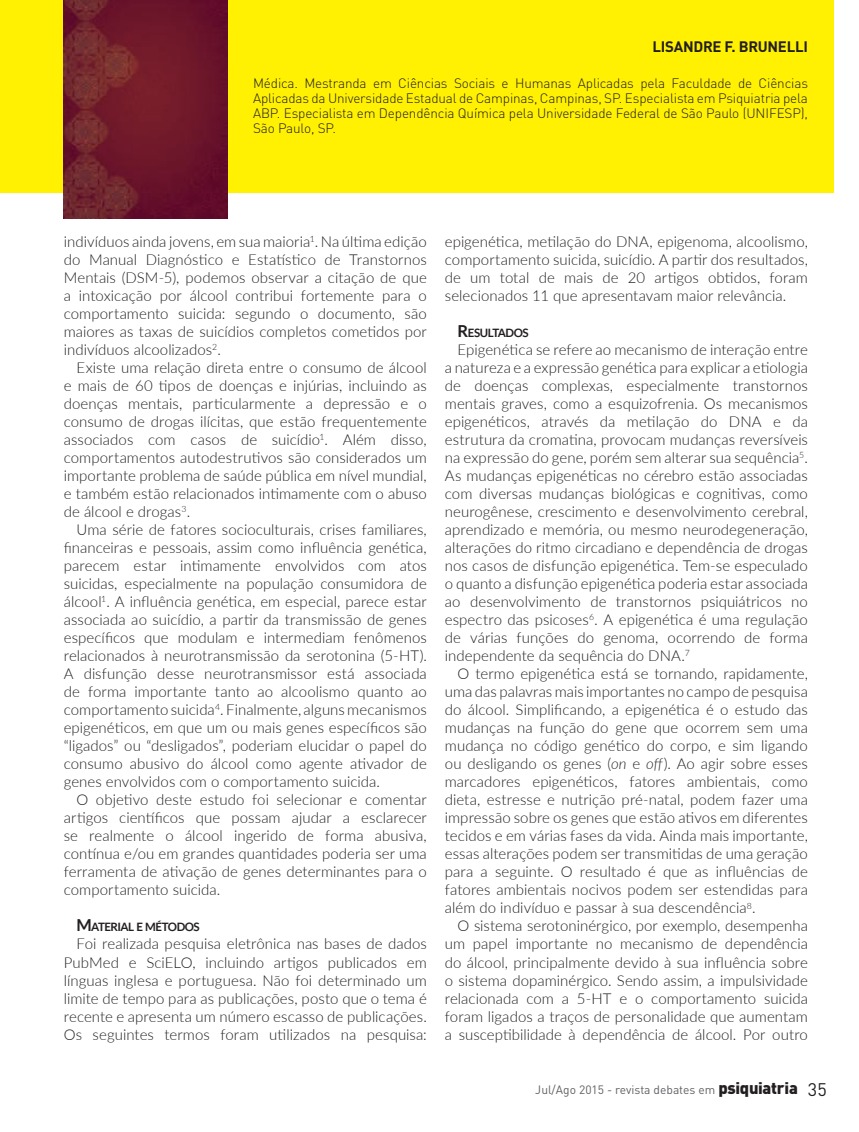
<style>
.page{position:relative;width:859px;height:1132px;background:#fff}
.page>*{position:absolute;margin:0;border:0;box-sizing:border-box;transform-origin:0 0}
.t1{font:300 15px/18px "Lato";letter-spacing:.005em;color:#231f20;text-align:justify}
.t2{font:700 15px "DIN";letter-spacing:-.02em;color:#231f20}
.t3{font:300 13.5px/15px "DIN";letter-spacing:-.01em;color:#231f20;text-align:justify}
.t4{font:12px "DIN";color:#616164}
.t5{font:700 11.55px "Lato";letter-spacing:-.045em;color:#231f20}
.s1{font-size:16.5px}
.s2{font-style:italic}
.s3{font-weight:900;font-size:16.5px;color:#231f20}
.s4{font-size:18px;color:#231f20}
</style>
<div class="page">
<div style="left:0;top:0;width:833px;height:192px;background:#fff101"></div>
<img style="left:64px;top:0;width:164px;height:218px">
<p class="t2" style="left:653px;top:37px;width:157px">LISANDRE F. BRUNELLI</p>
<p class="t3" style="left:253px;top:76px;width:556px">Médica. Mestranda em Ciências Sociais e Humanas Aplicadas pela Faculdade de Ciências Aplicadas da Universidade Estadual de Campinas, Campinas, SP. Especialista em Psiquiatria pela ABP. Especialista em Dependência Química pela Universidade Federal de São Paulo (UNIFESP), São Paulo, SP.</p>
<p class="t1" style="left:64px;top:232px;width:365px">indivíduos ainda jovens, em sua maioria<sup>1</sup>. Na última edição do Manual Diagnóstico e Estatístico de Transtornos Mentais (DSM-5), podemos observar a citação de que a intoxicação por álcool contribui fortemente para o comportamento suicida: segundo o documento, são maiores as taxas de suicídios completos cometidos por indivíduos alcoolizados<sup>2</sup>.</p>
<p class="t1" style="left:64px;top:358px;width:365px;text-indent:13px">Existe uma relação direta entre o consumo de álcool e mais de 60 tipos de doenças e injúrias, incluindo as doenças mentais, particularmente a depressão e o consumo de drogas ilícitas, que estão frequentemente associados com casos de suicídio<sup>1</sup>. Além disso, comportamentos autodestrutivos são considerados um importante problema de saúde pública em nível mundial, e também estão relacionados intimamente com o abuso de álcool e drogas<sup>3</sup>.</p>
<p class="t1" style="left:64px;top:520px;width:365px;text-indent:13px">Uma série de fatores socioculturais, crises familiares, financeiras e pessoais, assim como influência genética, parecem estar intimamente envolvidos com atos suicidas, especialmente na população consumidora de álcool<sup>1</sup>. A influência genética, em especial, parece estar associada ao suicídio, a partir da transmissão de genes específicos que modulam e intermediam fenômenos relacionados à neurotransmissão da serotonina (5-HT).<br>A disfunção desse neurotransmissor está associada de forma importante tanto ao alcoolismo quanto ao comportamento suicida<sup>4</sup>. Finalmente, alguns mecanismos epigenéticos, em que um ou mais genes específicos são “ligados” ou “desligados”, poderiam elucidar o papel do consumo abusivo do álcool como agente ativador de genes envolvidos com o comportamento suicida.</p>
<p class="t1" style="left:64px;top:790px;width:365px;text-indent:13px">O objetivo deste estudo foi selecionar e comentar artigos científicos que possam ajudar a esclarecer se realmente o álcool ingerido de forma abusiva, contínua e/ou em grandes quantidades poderia ser uma ferramenta de ativação de genes determinantes para o comportamento suicida.</p>
<p class="t5" style="left:77px;top:920px;width:125px"><span class="s1">M</span>ATERIAL E MÉTODOS</p>
<p class="t1" style="left:64px;top:934px;width:365px;text-indent:13px">Foi realizada pesquisa eletrônica nas bases de dados PubMed e SciELO, incluindo artigos publicados em línguas inglesa e portuguesa. Não foi determinado um limite de tempo para as publicações, posto que o tema é recente e apresenta um número escasso de publicações.<br>Os seguintes termos foram utilizados na pesquisa:</p>
<p class="t1" style="left:445px;top:232px;width:365px">epigenética, metilação do DNA, epigenoma, alcoolismo, comportamento suicida, suicídio. A partir dos resultados, de um total de mais de 20 artigos obtidos, foram selecionados 11 que apresentavam maior relevância.</p>
<p class="t5" style="left:458px;top:326px;width:73px"><span class="s1">R</span>ESULTADOS</p>
<p class="t1" style="left:445px;top:340px;width:365px;text-indent:13px">Epigenética se refere ao mecanismo de interação entre a natureza e a expressão genética para explicar a etiologia de doenças complexas, especialmente transtornos mentais graves, como a esquizofrenia. Os mecanismos epigenéticos, através da metilação do DNA e da estrutura da cromatina, provocam mudanças reversíveis na expressão do gene, porém sem alterar sua sequência<sup>5</sup>.<br>As mudanças epigenéticas no cérebro estão associadas com diversas mudanças biológicas e cognitivas, como neurogênese, crescimento e desenvolvimento cerebral, aprendizado e memória, ou mesmo neurodegeneração, alterações do ritmo circadiano e dependência de drogas nos casos de disfunção epigenética. Tem-se especulado o quanto a disfunção epigenética poderia estar associada ao desenvolvimento de transtornos psiquiátricos no espectro das psicoses<sup>6</sup><span class="s2">.</span> A epigenética é uma regulação de várias funções do genoma, ocorrendo de forma independente da sequência do DNA.<sup>7</sup></p>
<p class="t1" style="left:445px;top:664px;width:365px;text-indent:13px">O termo epigenética está se tornando, rapidamente, uma das palavras mais importantes no campo de pesquisa do álcool. Simplificando, a epigenética é o estudo das mudanças na função do gene que ocorrem sem uma mudança no código genético do corpo, e sim ligando ou desligando os genes (<span class="s2">on</span> e <span class="s2">off</span>). Ao agir sobre esses marcadores epigenéticos, fatores ambientais, como dieta, estresse e nutrição pré-natal, podem fazer uma impressão sobre os genes que estão ativos em diferentes tecidos e em várias fases da vida. Ainda mais importante, essas alterações podem ser transmitidas de uma geração para a seguinte. O resultado é que as influências de fatores ambientais nocivos podem ser estendidas para além do indivíduo e passar à sua descendência<sup>8</sup>.</p>
<p class="t1" style="left:445px;top:916px;width:365px;text-indent:13px">O sistema serotoninérgico, por exemplo, desempenha um papel importante no mecanismo de dependência do álcool, principalmente devido à sua influência sobre o sistema dopaminérgico. Sendo assim, a impulsividade relacionada com a 5-HT e o comportamento suicida foram ligados a traços de personalidade que aumentam a susceptibilidade à dependência de álcool. Por outro</p>
<p class="t4" style="left:535px;top:1082px;width:293px">Jul/Ago 2015 - revista debates em <span class="s3">psiquiatria</span> <span class="s4">35</span></p>
</div>
